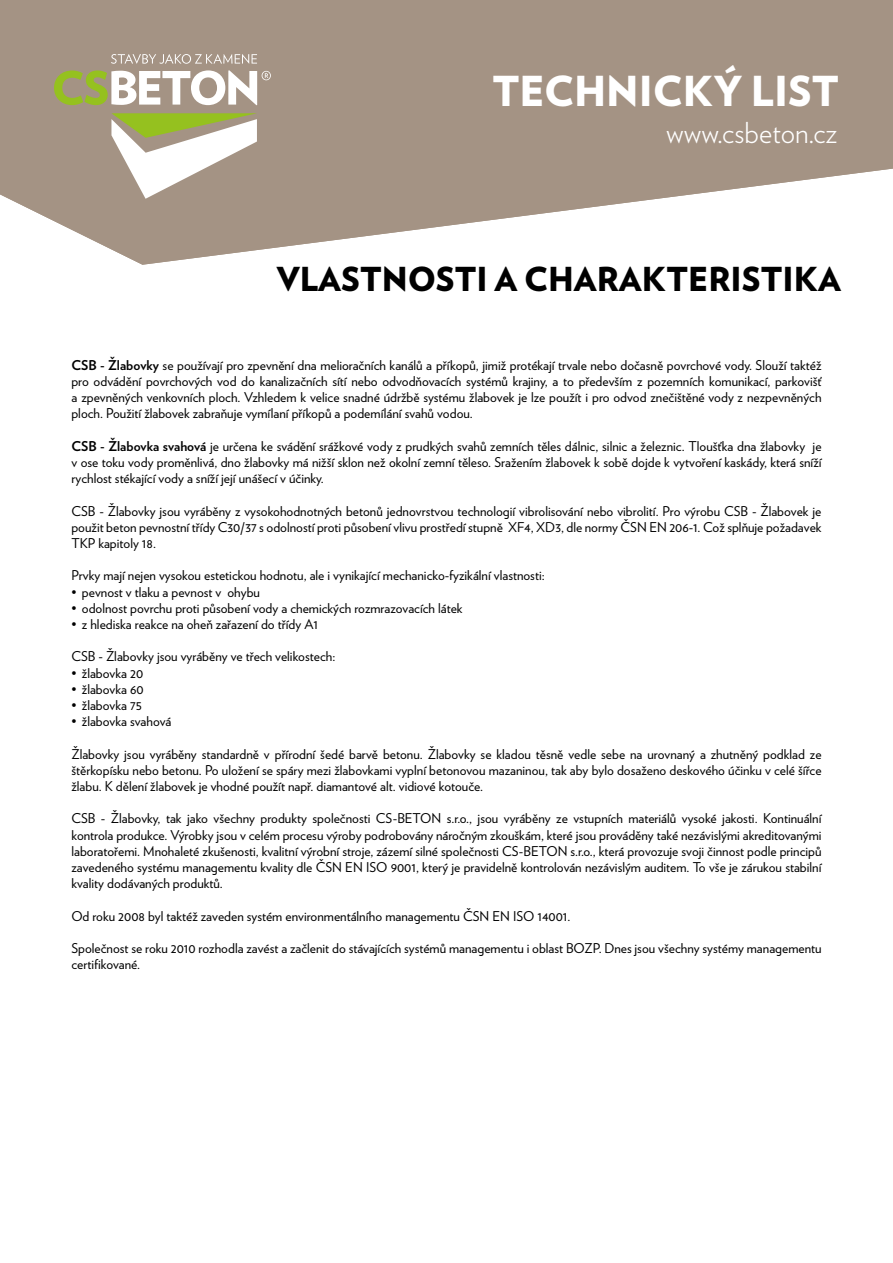
<style>
.page{position:relative;width:893px;height:1263px;background:#fff}
.page>*{position:absolute;margin:0;border:0;box-sizing:border-box;transform-origin:0 0}
.t1{font:900 41.25px "Verlag";color:#fff}
.t2{font:900 33px "Verlag";color:#000}
.t3{font:300 28.8px "Verlag";color:#fff}
.t4{font:13.5px/16.2px "Verlag";color:#000;text-align:justify}
.s1{font-weight:700}
</style>
<div class="page">
<svg style="left:0;top:0;width:893px;height:265px;fill:#a49384"></svg>
<svg style="left:111px;top:54px;width:146px;height:10px"></svg>
<svg style="left:111px;top:113px;width:146px;height:86px"></svg>
<svg style="left:54px;top:70px;width:217px;height:35px"></svg>
<h1 class="t1" style="left:492px;top:57px;width:348px">TECHNICKÝ LIST</h1>
<h3 class="t3" style="left:666px;top:112px;width:172px">www.csbeton.cz</h3>
<h2 class="t2" style="left:277px;top:252px;width:566px">VLASTNOSTI A CHARAKTERISTIKA</h2>
<p class="t4" style="left:71px;top:356px;width:752px"><span class="s1">CSB - Žlabovky</span> se používají pro zpevnění dna melioračních kanálů a příkopů, jimiž protékají trvale nebo dočasně povrchové vody. Slouží taktéž pro odvádění povrchových vod do kanalizačních sítí nebo odvodňovacích systémů krajiny, a to především z pozemních komunikací, parkovišť a zpevněných venkovních ploch. Vzhledem k velice snadné údržbě systému žlabovek je lze použít i pro odvod znečištěné vody z nezpevněných ploch. Použití žlabovek zabraňuje vymílaní příkopů a podemílání svahů vodou.</p>
<p class="t4" style="left:71px;top:437px;width:752px"><span class="s1">CSB - Žlabovka svahová</span> je určena ke svádění srážkové vody z prudkých svahů zemních těles dálnic, silnic a železnic. Tloušťka dna žlabovky je v ose toku vody proměnlivá, dno žlabovky má nižší sklon než okolní zemní těleso. Sražením žlabovek k sobě dojde k vytvoření kaskády, která sníží rychlost stékající vody a sníží její unášecí v účinky.</p>
<p class="t4" style="left:71px;top:502px;width:752px">CSB - Žlabovky jsou vyráběny z vysokohodnotných betonů jednovrstvou technologií vibrolisování nebo vibrolití. Pro výrobu CSB - Žlabovek je použit beton pevnostní třídy C30/37 s odolností proti působení vlivu prostředí stupně XF4, XD3, dle normy ČSN EN 206-1. Což splňuje požadavek TKP kapitoly 18.</p>
<p class="t4" style="left:71px;top:567px;width:475px">Prvky mají nejen vysokou estetickou hodnotu, ale i vynikající mechanicko-fyzikální vlastnosti:</p>
<p class="t4" style="left:71px;top:583px;width:190px">• pevnost v tlaku a pevnost v ohybu</p>
<p class="t4" style="left:71px;top:599px;width:393px">• odolnost povrchu proti působení vody a chemických rozmrazovacích látek</p>
<p class="t4" style="left:71px;top:615px;width:248px">• z hlediska reakce na oheň zařazení do třídy A1</p>
<p class="t4" style="left:71px;top:648px;width:265px">CSB - Žlabovky jsou vyráběny ve třech velikostech:</p>
<p class="t4" style="left:71px;top:664px;width:73px">• žlabovka 20</p>
<p class="t4" style="left:71px;top:680px;width:74px">• žlabovka 60</p>
<p class="t4" style="left:71px;top:696px;width:72px">• žlabovka 75</p>
<p class="t4" style="left:71px;top:713px;width:101px">• žlabovka svahová</p>
<p class="t4" style="left:71px;top:745px;width:752px">Žlabovky jsou vyráběny standardně v přírodní šedé barvě betonu. Žlabovky se kladou těsně vedle sebe na urovnaný a zhutněný podklad ze štěrkopísku nebo betonu. Po uložení se spáry mezi žlabovkami vyplní betonovou mazaninou, tak aby bylo dosaženo deskového účinku v celé šířce žlabu. K dělení žlabovek je vhodné použít např. diamantové alt. vidiové kotouče.</p>
<p class="t4" style="left:71px;top:810px;width:752px">CSB - Žlabovky, tak jako všechny produkty společnosti CS-BETON s.r.o., jsou vyráběny ze vstupních materiálů vysoké jakosti. Kontinuální kontrola produkce. Výrobky jsou v celém procesu výroby podrobovány náročným zkouškám, které jsou prováděny také nezávislými akreditovanými laboratořemi. Mnohaleté zkušenosti, kvalitní výrobní stroje, zázemí silné společnosti CS-BETON s.r.o., která provozuje svoji činnost podle principů zavedeného systému managementu kvality dle ČSN EN ISO 9001, který je pravidelně kontrolován nezávislým auditem. To vše je zárukou stabilní kvality dodávaných produktů.</p>
<p class="t4" style="left:71px;top:907px;width:501px">Od roku 2008 byl taktéž zaveden systém environmentálního managementu ČSN EN ISO 14001.</p>
<p class="t4" style="left:71px;top:939px;width:752px">Společnost se roku 2010 rozhodla zavést a začlenit do stávajících systémů managementu i oblast BOZP. Dnes jsou všechny systémy managementu certifikované.</p>
</div>
